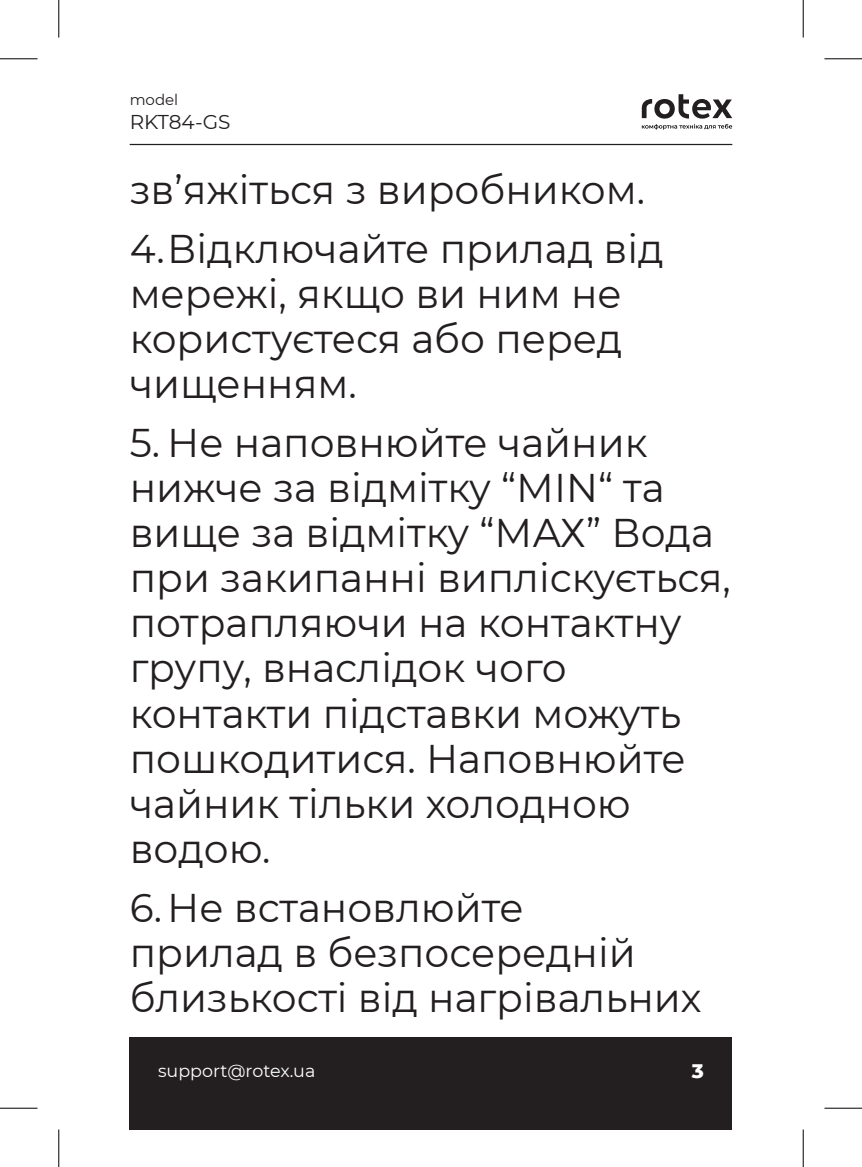
<style>
.page{position:relative;width:862px;height:1167px;background:#fff}
.page>*{position:absolute;margin:0;border:0;box-sizing:border-box;transform-origin:0 0}
.t1{font:40px/45px "Montserrat";color:#231f20}
.t2{font:20px "Montserrat";color:#231f20}
.t3{font:800 20px "Montserrat";color:#fff}
.t4{font:17.5px "Montserrat";color:#fff}
.t5{font:15px "Montserrat";color:#231f20}
</style>
<div class="page">
<div style="left:130px;top:1037px;width:602px;height:92px;background:#231f20"></div>
<hr style="left:130px;top:144px;width:602px;height:1px;background:#231f20">
<svg style="left:642px;top:94px;width:90px;height:36px"></svg>
<hr style="left:0;top:58px;width:38px;height:1px;background:#000">
<hr style="left:824px;top:58px;width:38px;height:1px;background:#000">
<hr style="left:0;top:1107px;width:38px;height:1px;background:#000">
<hr style="left:824px;top:1107px;width:38px;height:1px;background:#000">
<hr style="left:58px;top:0;width:1px;height:37px;background:#000">
<hr style="left:58px;top:1129px;width:1px;height:37px;background:#000">
<hr style="left:802px;top:0;width:1px;height:37px;background:#000">
<hr style="left:802px;top:1129px;width:1px;height:37px;background:#000">
<p class="t5" style="left:130px;top:90px;width:50px">model</p>
<p class="t2" style="left:130px;top:109px;width:102px">RKT84-GS</p>
<p class="t1" style="left:130px;top:159px;width:535px;line-height:59.2px">зв’яжіться з виробником.<br>4.Відключайте прилад від</p>
<p class="t1" style="left:130px;top:270px;width:494px;text-align:justify">мережі, якщо ви ним не користуєтеся або перед чищенням.</p>
<p class="t1" style="left:130px;top:419px;width:602px">5. Не наповнюйте чайник нижче за відмітку “МІN“ та вище за відмітку “МАХ” Вода при закипанні випліскується, потрапляючи на контактну групу, внаслідок чого контакти підставки можуть пошкодитися. Наповнюйте чайник тільки холодною водою.</p>
<p class="t1" style="left:130px;top:883px;width:573px">6.Не встановлюйте<br>прилад в безпосередній близькості від нагрівальних</p>
<p class="t4" style="left:158px;top:1058px;width:159px">support@rotex.ua</p>
<p class="t3" style="left:692px;top:1056px;width:14px">3</p>
</div>
